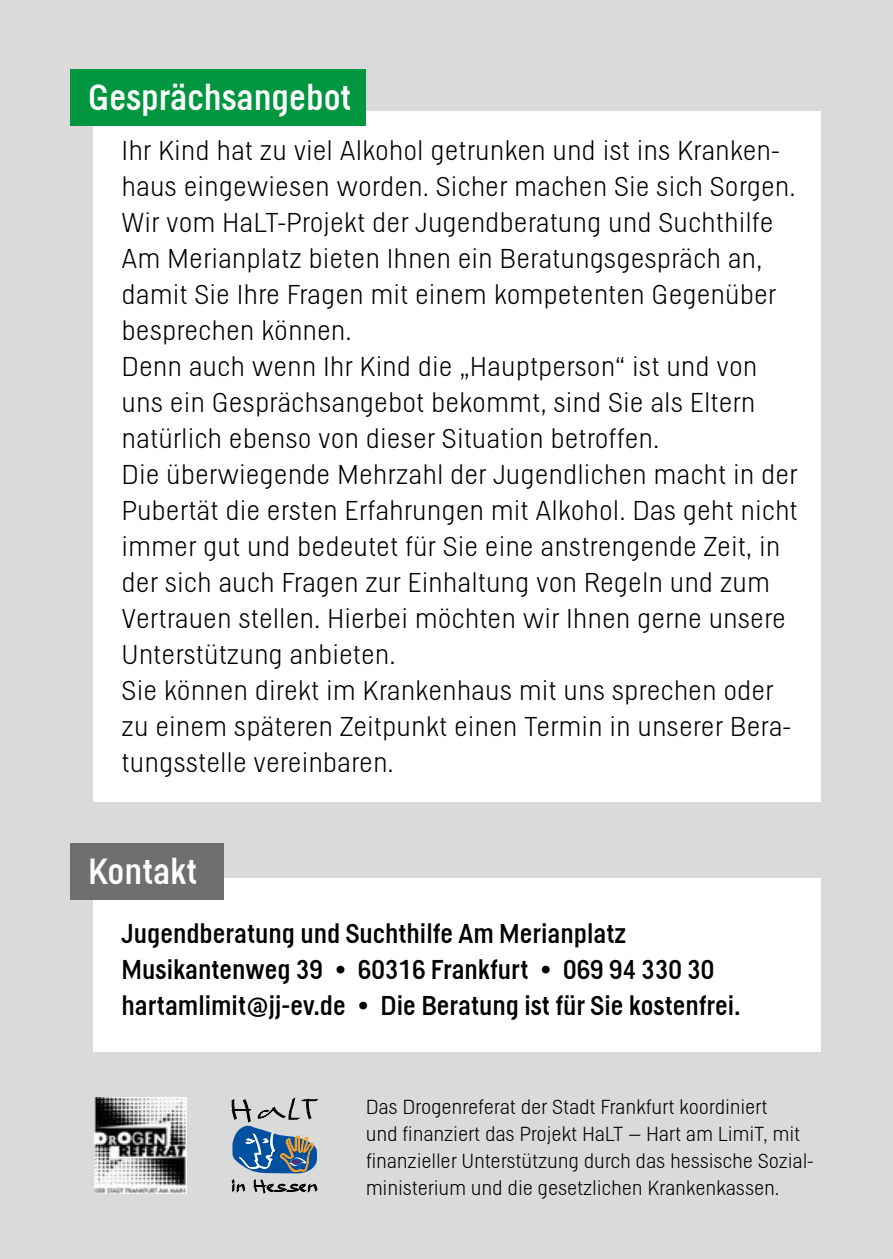
<style>
.page{position:relative;width:893px;height:1259px;background:#dadada}
.page>*{position:absolute;margin:0;border:0;box-sizing:border-box;transform-origin:0 0}
.t1{font:36px "Helsinki";color:#fff}
.t2{font:300 27px/36px "Helsinki";color:#000}
.t3{font:27px/36px "Helsinki";color:#000}
.t4{font:300 20.1px/27px "Helsinki";letter-spacing:-.01em;color:#000}
</style>
<div class="page">
<div style="left:94px;top:111px;width:727px;height:690px;background:#fff"></div>
<div style="left:94px;top:877px;width:727px;height:174px;background:#fff"></div>
<img style="left:94px;top:1097px;width:92px;height:96px">
<svg style="left:231px;top:1097px;width:88px;height:76px"></svg>
<svg style="left:231px;top:1179px;width:14px;height:14px"></svg>
<svg style="left:253px;top:1179px;width:64px;height:14px"></svg>
<div style="left:71px;top:843px;width:153px;height:56px;background:#6f6f6e"></div>
<div style="left:71px;top:69px;width:295px;height:56px;background:#00963f"></div>
<h1 class="t1" style="left:88px;top:77px;width:265px">Gesprächsangebot</h1>
<p class="t2" style="left:122px;top:131px;width:678px">Ihr Kind hat zu viel Alkohol getrunken und ist ins Kranken&shy;haus eingewiesen worden. Sicher machen Sie sich Sorgen.<br>Wir vom HaLT-Projekt der Jugendberatung und Suchthilfe Am Merianplatz bieten Ihnen ein Beratungsgespräch an, damit Sie Ihre Fragen mit einem kompetenten Gegenüber besprechen können.<br>Denn auch wenn Ihr Kind die „Hauptperson“ ist und von uns ein Gesprächsangebot bekommt, sind Sie als Eltern natürlich ebenso von dieser Situation betroffen.<br>Die überwiegende Mehrzahl der Jugendlichen macht in der Pubertät die ersten Erfahrungen mit Alkohol. Das geht nicht immer gut und bedeutet für Sie eine anstrengende Zeit, in der sich auch Fragen zur Einhaltung von Regeln und zum Vertrauen stellen. Hierbei möchten wir Ihnen gerne unsere Unterstützung anbieten.<br>Sie können direkt im Krankenhaus mit uns sprechen oder zu einem späteren Zeitpunkt einen Termin in unserer Bera&shy;tungsstelle vereinbaren.</p>
<h1 class="t1" style="left:88px;top:850px;width:110px">Kontakt</h1>
<p class="t3" style="left:122px;top:914px;width:621px">Jugendberatung und Suchthilfe Am Merianplatz<br>Musikantenweg 39 • 60316 Frankfurt • 069 94 330 30 hartamlimit@jj-ev.de • Die Beratung ist für Sie kostenfrei.</p>
<p class="t4" style="left:366px;top:1093px;width:448px">Das Drogenreferat der Stadt Frankfurt koordiniert<br>und finanziert das Projekt HaLT – Hart am LimiT, mit finanzieller Unterstützung durch das hessische Sozial&shy;ministerium und die gesetzlichen Krankenkassen.</p>
</div>
